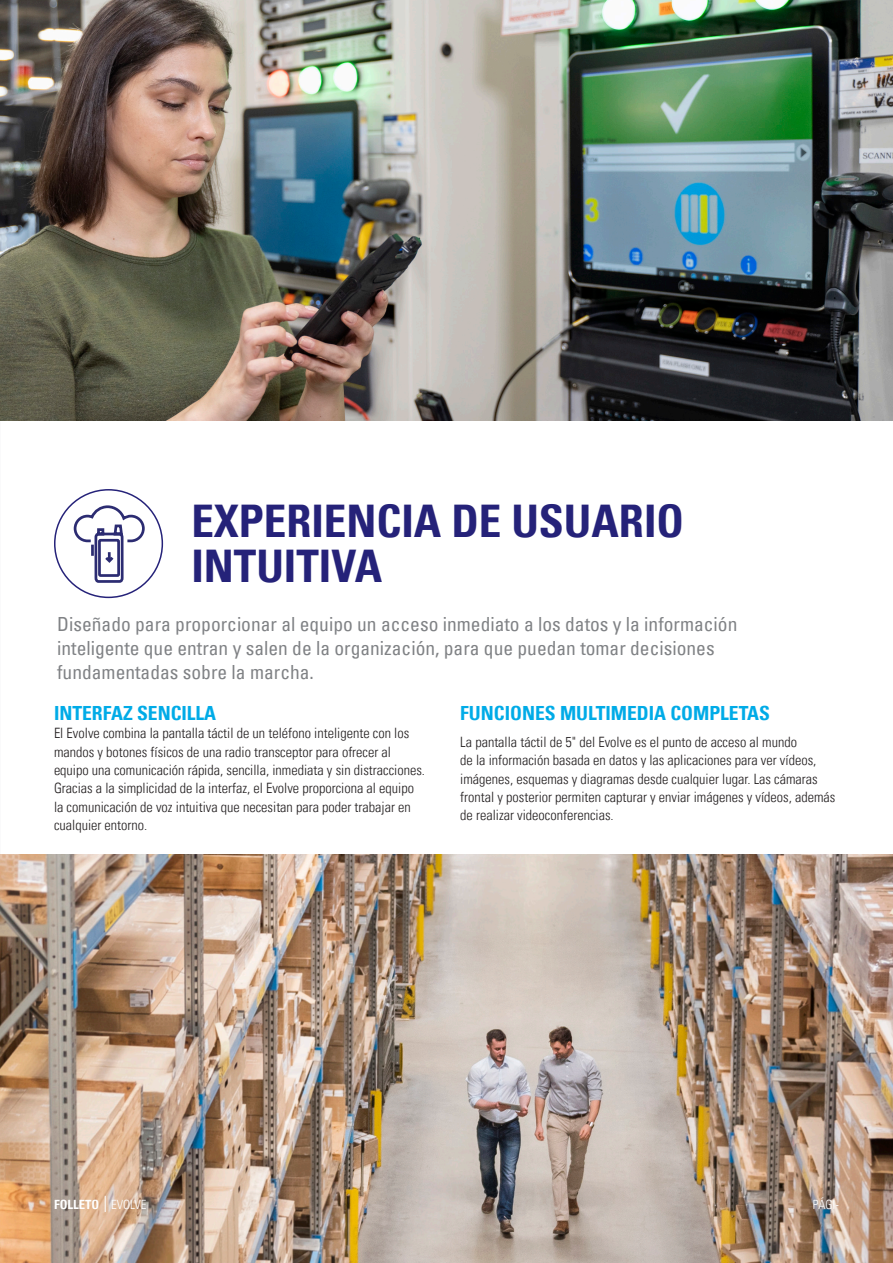
<style>
.page{position:relative;width:893px;height:1263px;background:#fff}
.page>*{position:absolute;margin:0;border:0;box-sizing:border-box;transform-origin:0 0}
.t1{font:700 condensed 45px/45px "Univers LT";color:#252279}
.t2{font:condensed 19.5px/24px "Univers LT";color:#808285}
.t3{font:700 condensed 19.5px "Univers LT";color:#00abe7}
.t4{font:300 condensed 14.25px/18.3px "Univers LT";color:#231f20}
.t5{font:700 condensed 12.75px "Univers LT";color:#fff}
.t6{font:300 condensed 12.75px "Univers LT";color:#fff}
.s1{font-weight:300}
</style>
<div class="page">
<img style="left:0;top:0;width:893px;height:421px">
<img style="left:0;top:854px;width:893px;height:409px">
<svg style="left:105px;top:1196px;width:1px;height:16px"></svg>
<svg style="left:74px;top:505px;width:71px;height:78px"></svg>
<div style="left:54px;top:489px;width:109px;height:109px;border:2px solid #252279;border-radius:50%"></div>
<p class="t1" style="left:191px;top:499px;width:494px">EXPERIENCIA DE USUARIO<br>INTUITIVA</p>
<p class="t2" style="left:57px;top:611px;width:682px">Diseñado para proporcionar al equipo un acceso inmediato a los datos y la información inteligente que entran y salen de la organización, para que puedan tomar decisiones fundamentadas sobre la marcha.</p>
<p class="t3" style="left:54px;top:701px;width:164px">INTERFAZ SENCILLA</p>
<p class="t4" style="left:54px;top:724px;width:373px">El Evolve combina la pantalla táctil de un teléfono inteligente con los mandos y botones físicos de una radio transceptor para ofrecer al equipo una comunicación rápida, sencilla, inmediata y sin distracciones.<br>Gracias a la simplicidad de la interfaz, el Evolve proporciona al equipo la comunicación de voz intuitiva que necesitan para poder trabajar en cualquier entorno.</p>
<p class="t3" style="left:460px;top:701px;width:311px">FUNCIONES MULTIMEDIA COMPLETAS</p>
<p class="t4" style="left:460px;top:733px;width:377px">La pantalla táctil de 5" del Evolve es el punto de acceso al mundo<br>de la información basada en datos y las aplicaciones para ver vídeos, imágenes, esquemas y diagramas desde cualquier lugar. Las cámaras frontal y posterior permiten capturar y enviar imágenes y vídeos, además de realizar videoconferencias.</p>
<p class="t5" style="left:54px;top:1196px;width:94px">FOLLETO <span class="s1">EVOLVE</span></p>
<p class="t6" style="left:813px;top:1197px;width:28px">PÁGI-</p>
</div>
